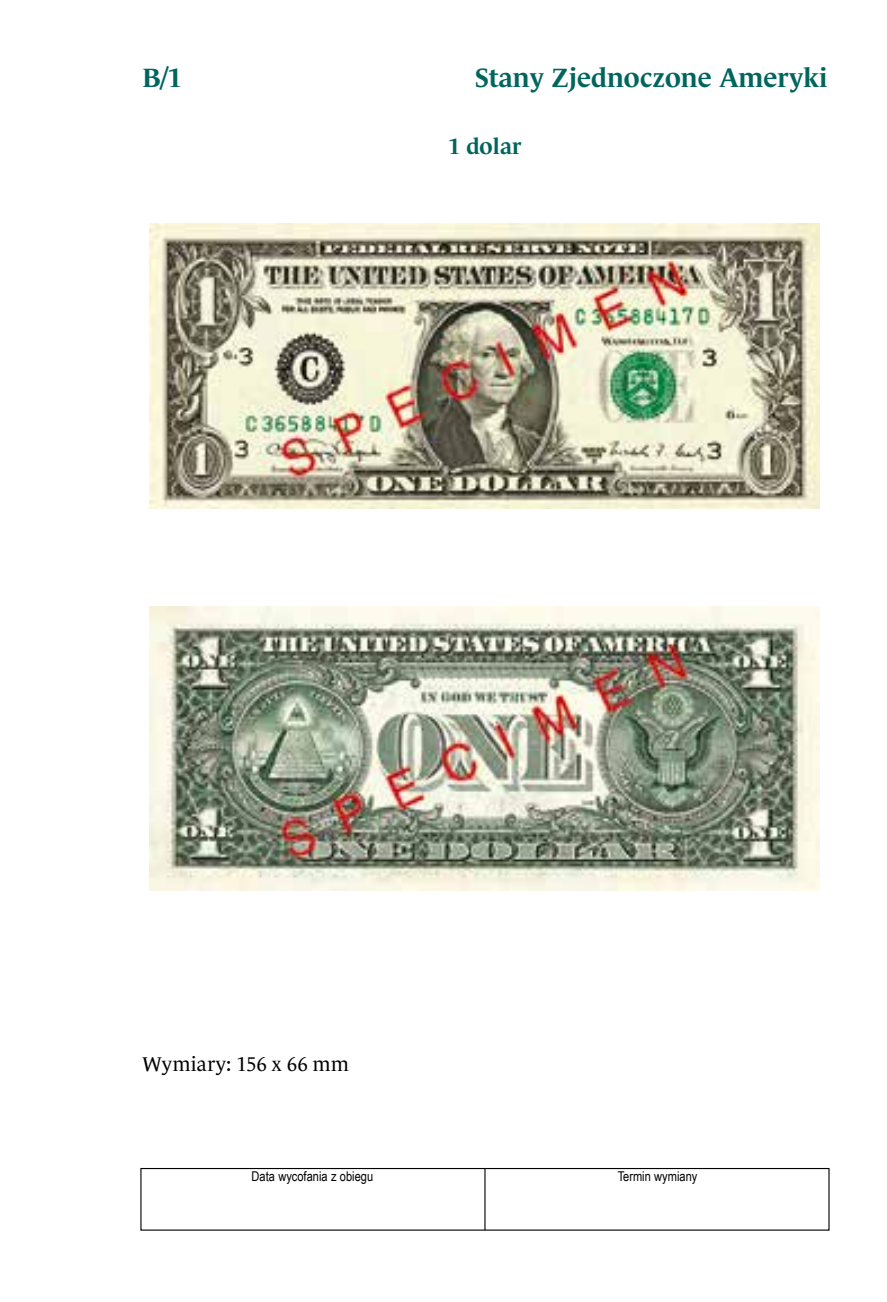
<style>
.page{position:relative;width:887px;height:1302px;background:#fff}
.page>*{position:absolute;margin:0;border:0;box-sizing:border-box;transform-origin:0 0}
.t1{font:600 expanded 27px "Le Monde Journal Pro";color:#00655d}
.t2{font:600 expanded 22.5px "Le Monde Journal Pro";color:#00655d}
.t3{font:20.25px "Le Monde Journal Pro";letter-spacing:.015em;color:#000}
.t4{font:13.5px "Arial Narrow";color:#000}
</style>
<div class="page">
<div style="left:140px;top:1167px;width:689px;height:63px;border:1px solid #000"></div>
<hr style="left:484px;top:1167px;width:1px;height:62px;background:#000">
<img style="left:150px;top:606px;width:670px;height:284px">
<img style="left:150px;top:223px;width:670px;height:285px">
<h1 class="t1" style="left:143px;top:57px;width:40px">B/1</h1>
<h1 class="t1" style="left:475px;top:57px;width:354px">Stany Zjednoczone Ameryki</h1>
<h2 class="t2" style="left:448px;top:129px;width:74px">1 dolar</h2>
<h3 class="t3" style="left:143px;top:1048px;width:208px">Wymiary: 156 x 66 mm</h3>
<p class="t4" style="left:251px;top:1166px;width:123px">Data wycofania z obiegu</p>
<p class="t4" style="left:617px;top:1166px;width:81px">Termin wymiany</p>
</div>
